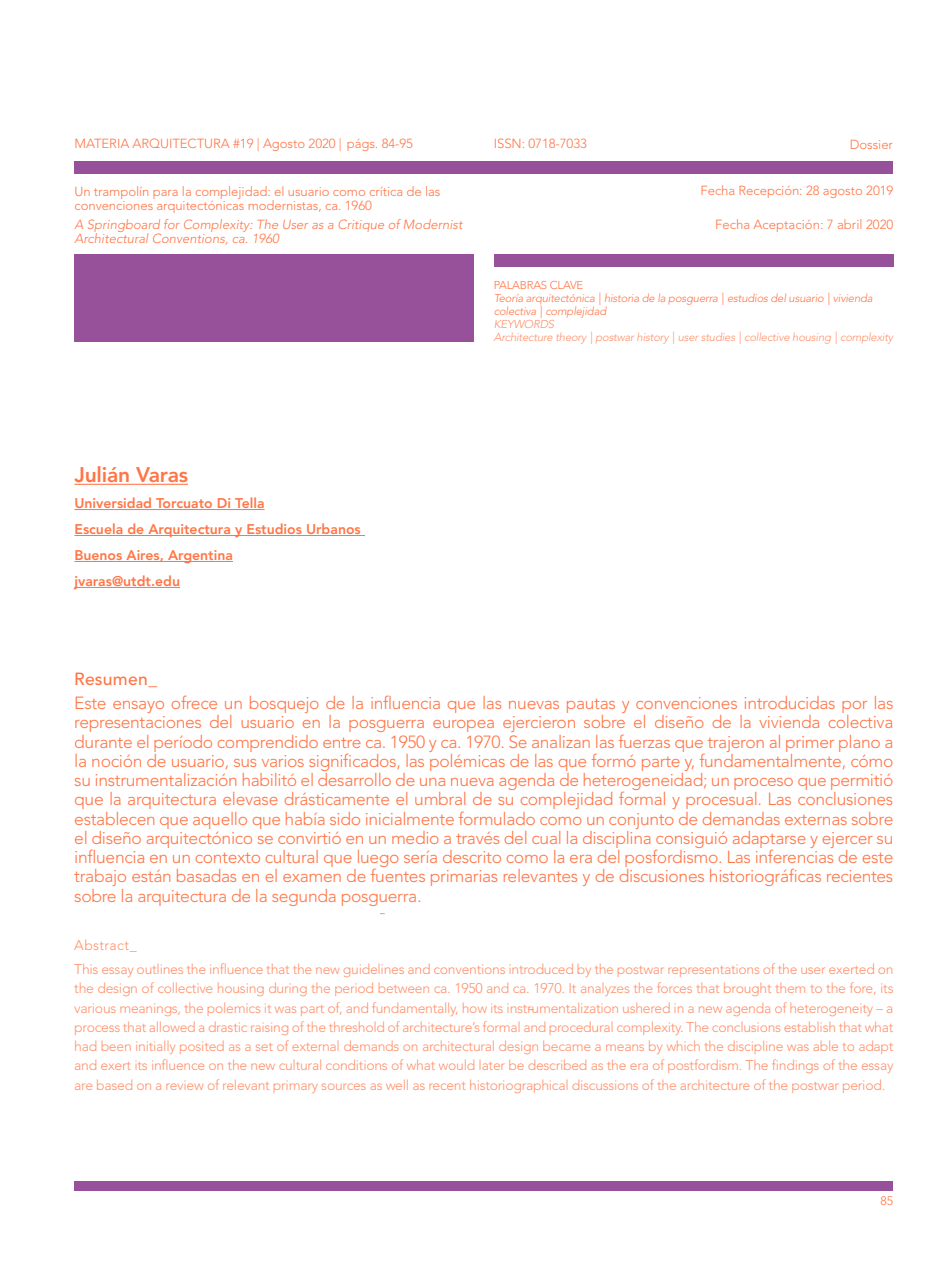
<style>
.page{position:relative;width:943px;height:1265px;background:#fff}
.page>*{position:absolute;margin:0;border:0;box-sizing:border-box;transform-origin:0 0}
.t1{font:800 21px "Avenir LT Std";letter-spacing:-.01em;color:#ff7546}
.t2{font:300 17.5px/19.2px "Avenir LT Std";letter-spacing:-.02em;color:#ff7546;text-align:justify}
.t3{font:500 17.5px "Avenir LT Std";letter-spacing:.015em;color:#ff7546}
.t4{font:300 14px/19.2px "Avenir LT Std";letter-spacing:-.02em;color:#ff916b}
.t5{font:800 14px/25.9px "Avenir LT Std";color:#ff7546}
.t6{font:300 13.12px/14px "Avenir LT Std";letter-spacing:-.005em;color:#ff7546}
.t7{font:italic 300 13.12px/14px "Avenir LT Std";color:#ff7546}
.t8{font:300 12.25px "Avenir LT Std";color:#ff7546}
.t9{font:italic 300 11.38px/13.1px "Avenir LT Std";letter-spacing:-.02em;color:#ff7546}
.t10{font:italic 300 11.38px/13.1px "Avenir LT Std";letter-spacing:-.02em;color:#ff916b}
.t11{font:300 11.38px "Avenir LT Std";letter-spacing:-.02em;color:#ff7546}
</style>
<div class="page">
<div style="left:74px;top:1181px;width:819px;height:10px;background:#97509a"></div>
<div style="left:74px;top:161px;width:819px;height:13px;background:#97509a"></div>
<div style="left:494px;top:254px;width:399px;height:13px;background:#97509a"></div>
<div style="left:74px;top:254px;width:400px;height:87px;background:#97509a"></div>
<hr style="left:74px;top:484px;width:114px;height:1px;background:#ff7546">
<hr style="left:74px;top:509px;width:190px;height:1px;background:#ff7546">
<hr style="left:74px;top:535px;width:291px;height:1px;background:#ff7546">
<hr style="left:74px;top:561px;width:159px;height:1px;background:#ff7546">
<hr style="left:74px;top:587px;width:106px;height:1px;background:#ff7546">
<p class="t6" style="left:74px;top:137px;width:340px">MATERIA ARQUITECTURA #19 | Agosto 2020 | págs. 84-95</p>
<p class="t6" style="left:494px;top:137px;width:95px">ISSN: 0718-7033</p>
<p class="t6" style="left:849px;top:137px;width:45px">Dossier</p>
<p class="t6" style="left:74px;top:184px;width:367px">Un trampolín para la complejidad: el usuario como crítica de las convenciones arquitectónicas modernistas, ca. 1960</p>
<p class="t6" style="left:700px;top:184px;width:194px">Fecha Recepción: 28 agosto 2019</p>
<p class="t6" style="left:715px;top:217px;width:180px">Fecha Aceptación: 7 abril 2020</p>
<p class="t7" style="left:74px;top:218px;width:389px">A Springboard for Complexity: The User as a Critique of Modernist<br>Architectural Conventions, ca. 1960</p>
<p class="t1" style="left:74px;top:462px;width:115px">Julián Varas</p>
<p class="t5" style="left:74px;top:490px;width:288px">Universidad Torcuato Di Tella<br>Escuela de Arquitectura y Estudios Urbanos<br>Buenos Aires, Argentina<br>jvaras@utdt.edu</p>
<p class="t11" style="left:494px;top:278px;width:91px">PALABRAS CLAVE</p>
<p class="t9" style="left:494px;top:291px;width:380px">Teoría arquitectónica | historia de la posguerra | estudios del usuario | vivienda colectiva | complejidad</p>
<p class="t10" style="left:494px;top:318px;width:401px">KEYWORDS<br>Architecture theory | postwar history | user studies | collective housing | complexity</p>
<p class="t3" style="left:74px;top:669px;width:84px">Resumen_</p>
<p class="t2" style="left:74px;top:693px;width:820px">Este ensayo ofrece un bosquejo de la influencia que las nuevas pautas y convenciones introducidas por las representaciones del usuario en la posguerra europea ejercieron sobre el diseño de la vivienda colectiva durante el período comprendido entre ca. 1950 y ca. 1970. Se analizan las fuerzas que trajeron al primer plano a la noción de usuario, sus varios significados, las polémicas de las que formó parte y, fundamentalmente, cómo su instrumentalización habilitó el desarrollo de una nueva agenda de heterogeneidad; un proceso que permitió que la arquitectura elevase drásticamente el umbral de su complejidad formal y procesual. Las conclusiones establecen que aquello que había sido inicialmente formulado como un conjunto de demandas externas sobre el diseño arquitectónico se convirtió en un medio a través del cual la disciplina consiguió adaptarse y ejercer su influencia en un contexto cultural que luego sería descrito como la era del posfordismo. Las inferencias de este trabajo están basadas en el examen de fuentes primarias relevantes y de discusiones historiográficas recientes sobre la arquitectura de la segunda posguerra.</p>
<p class="t4" style="left:74px;top:933px;width:820px;line-height:24.2px">Abstract_<br>This essay outlines the influence that the new guidelines and conventions introduced by the postwar representations of the user exerted on</p>
<p class="t4" style="left:74px;top:979px;width:820px;text-align:justify">the design of collective housing during the period between ca. 1950 and ca. 1970. It analyzes the forces that brought them to the fore, its various meanings, the polemics it was part of, and fundamentally, how its instrumentalization ushered in a new agenda of heterogeneity – a process that allowed a drastic raising of the threshold of architecture’s formal and procedural complexity. The conclusions establish that what had been initially posited as a set of external demands on architectural design became a means by which the discipline was able to adapt and exert its influence on the new cultural conditions of what would later be described as the era of postfordism. The findings of the essay are based on a review of relevant primary sources as well as recent historiographical discussions of the architecture of the postwar period.</p>
<p class="t8" style="left:880px;top:1194px;width:14px">85</p>
</div>
